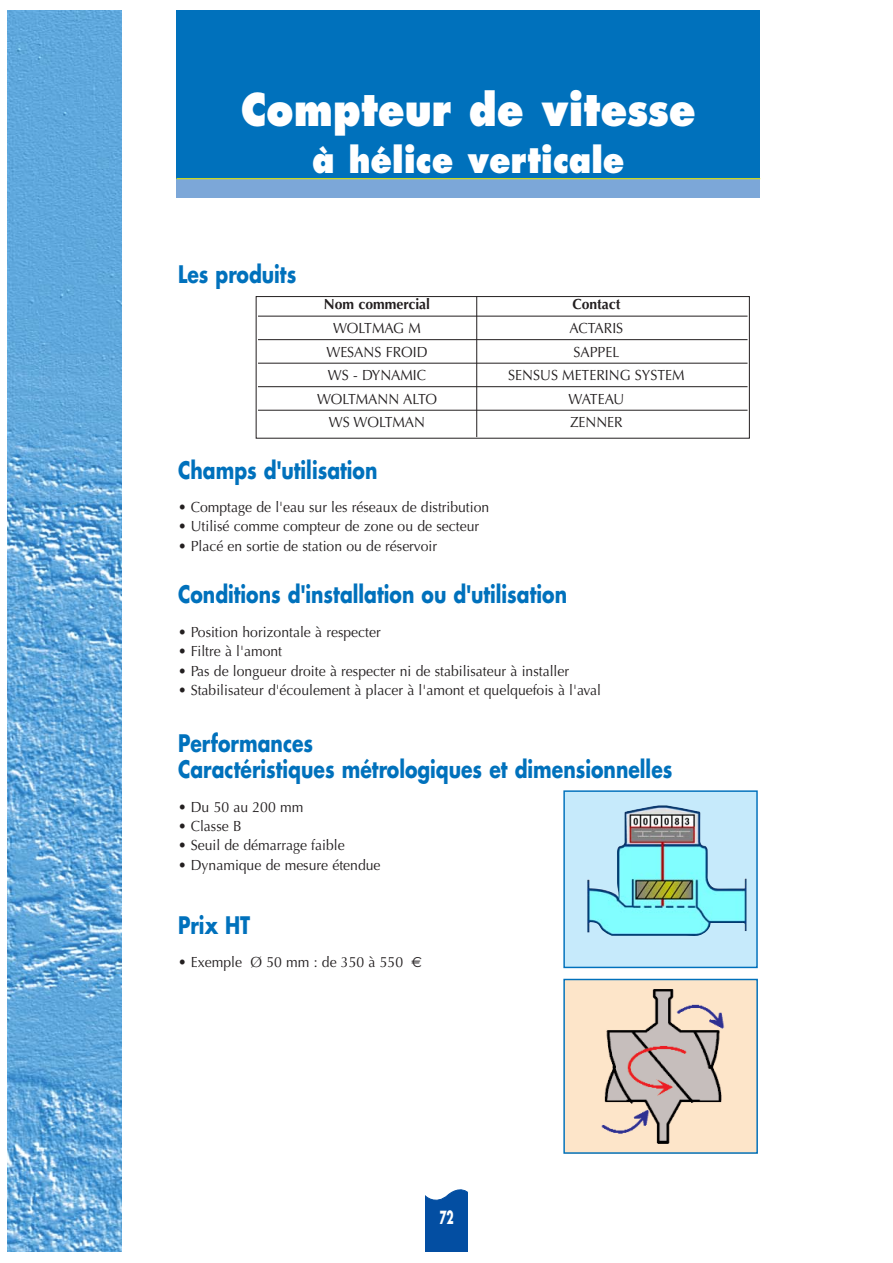
<style>
.page{position:relative;width:893px;height:1263px;background:#fff}
.page>*{position:absolute;margin:0;border:0;box-sizing:border-box;transform-origin:0 0}
.t1{font:800 44.1px "Futura";color:#fff;scale:.88 1}
.t2{font:800 35.25px "Futura";color:#fff;scale:.88 1}
.t3{font:700 23.55px/26.4px "Futura";color:#0071bc;scale:.8 1}
.t4{font:700 17.7px "Futura";color:#fff;scale:.6 1}
.t5{font:14.7px "Optima";color:#231f20;scale:.95 1}
.t6{font:700 14.7px "Optima";color:#231f20;scale:.95 1}
.s1{font-family:"Euro Sans"}
</style>
<div class="page">
<div style="left:176px;top:156px;width:584px;height:42px;background:#7ca7d8"></div>
<div style="left:176px;top:11px;width:584px;height:168px;background:#0071bc"></div>
<hr style="left:176px;top:178px;width:584px;height:1px;background:#fff200">
<img style="left:7px;top:11px;width:114px;height:1240px">
<svg style="left:426px;top:1189px;width:41px;height:62px"></svg>
<hr style="left:258px;top:316px;width:489px;height:1px;background:#231f20">
<hr style="left:258px;top:339px;width:489px;height:1px;background:#231f20">
<hr style="left:258px;top:363px;width:489px;height:1px;background:#231f20">
<hr style="left:258px;top:386px;width:489px;height:1px;background:#231f20">
<hr style="left:258px;top:410px;width:489px;height:1px;background:#231f20">
<div style="left:256px;top:296px;width:493px;height:143px;border:1px solid #231f20"></div>
<hr style="left:476px;top:296px;width:1px;height:141px;background:#231f20">
<div style="left:564px;top:791px;width:193px;height:176px;background:#c6eafb"></div>
<img style="left:587px;top:805px;width:159px;height:131px">
<div style="left:563px;top:790px;width:194px;height:178px;border:1px solid #0071bc"></div>
<img style="left:565px;top:981px;width:190px;height:171px">
<div style="left:563px;top:979px;width:194px;height:175px;border:1px solid #0071bc"></div>
<h1 class="t1" style="left:241px;top:91px;width:519px">Compteur de vitesse</h1>
<h2 class="t2" style="left:312px;top:145px;width:356px">à hélice verticale</h2>
<h3 class="t3" style="left:178px;top:263px;width:149px">Les produits</h3>
<p class="t6" style="left:324px;top:298px;width:113px">Nom commercial</p>
<p class="t6" style="left:572px;top:298px;width:52px">Contact</p>
<p class="t5" style="left:333px;top:322px;width:94px">WOLTMAG M</p>
<p class="t5" style="left:569px;top:322px;width:58px">ACTARIS</p>
<p class="t5" style="left:326px;top:345px;width:108px">WESANS FROID</p>
<p class="t5" style="left:573px;top:345px;width:50px">SAPPEL</p>
<p class="t5" style="left:328px;top:369px;width:105px">WS - DYNAMIC</p>
<p class="t5" style="left:508px;top:369px;width:187px">SENSUS METERING SYSTEM</p>
<p class="t5" style="left:317px;top:392px;width:128px">WOLTMANN ALTO</p>
<p class="t5" style="left:568px;top:392px;width:61px">WATEAU</p>
<p class="t5" style="left:329px;top:416px;width:103px">WS WOLTMAN</p>
<p class="t5" style="left:570px;top:416px;width:57px">ZENNER</p>
<h3 class="t3" style="left:178px;top:459px;width:251px">Champs d'utilisation</h3>
<p class="t5" style="left:178px;top:501px;width:329px">• Comptage de l'eau sur les réseaux de distribution</p>
<p class="t5" style="left:178px;top:520px;width:318px">• Utilisé comme compteur de zone ou de secteur</p>
<p class="t5" style="left:178px;top:540px;width:274px">• Placé en sortie de station ou de réservoir</p>
<h3 class="t3" style="left:178px;top:584px;width:488px">Conditions d'installation ou d'utilisation</h3>
<p class="t5" style="left:178px;top:626px;width:215px">• Position horizontale à respecter</p>
<p class="t5" style="left:178px;top:645px;width:111px">• Filtre à l'amont</p>
<p class="t5" style="left:178px;top:664px;width:413px">• Pas de longueur droite à respecter ni de stabilisateur à installer</p>
<p class="t5" style="left:178px;top:684px;width:447px">• Stabilisateur d'écoulement à placer à l'amont et quelquefois à l'aval</p>
<h3 class="t3" style="left:178px;top:732px;width:619px">Performances<br>Caractéristiques métrologiques et dimensionnelles</h3>
<p class="t5" style="left:178px;top:801px;width:133px">• Du 50 au 200 mm</p>
<p class="t5" style="left:178px;top:820px;width:68px">• Classe B</p>
<p class="t5" style="left:178px;top:839px;width:177px">• Seuil de démarrage faible</p>
<p class="t5" style="left:178px;top:859px;width:215px">• Dynamique de mesure étendue</p>
<h3 class="t3" style="left:178px;top:914px;width:92px">Prix HT</h3>
<p class="t5" style="left:178px;top:956px;width:258px">• Exemple Ø 50 mm : de 350 à 550 <span class="s1">€</span></p>
<p class="t4" style="left:439px;top:1209px;width:26px">72</p>
</div>
